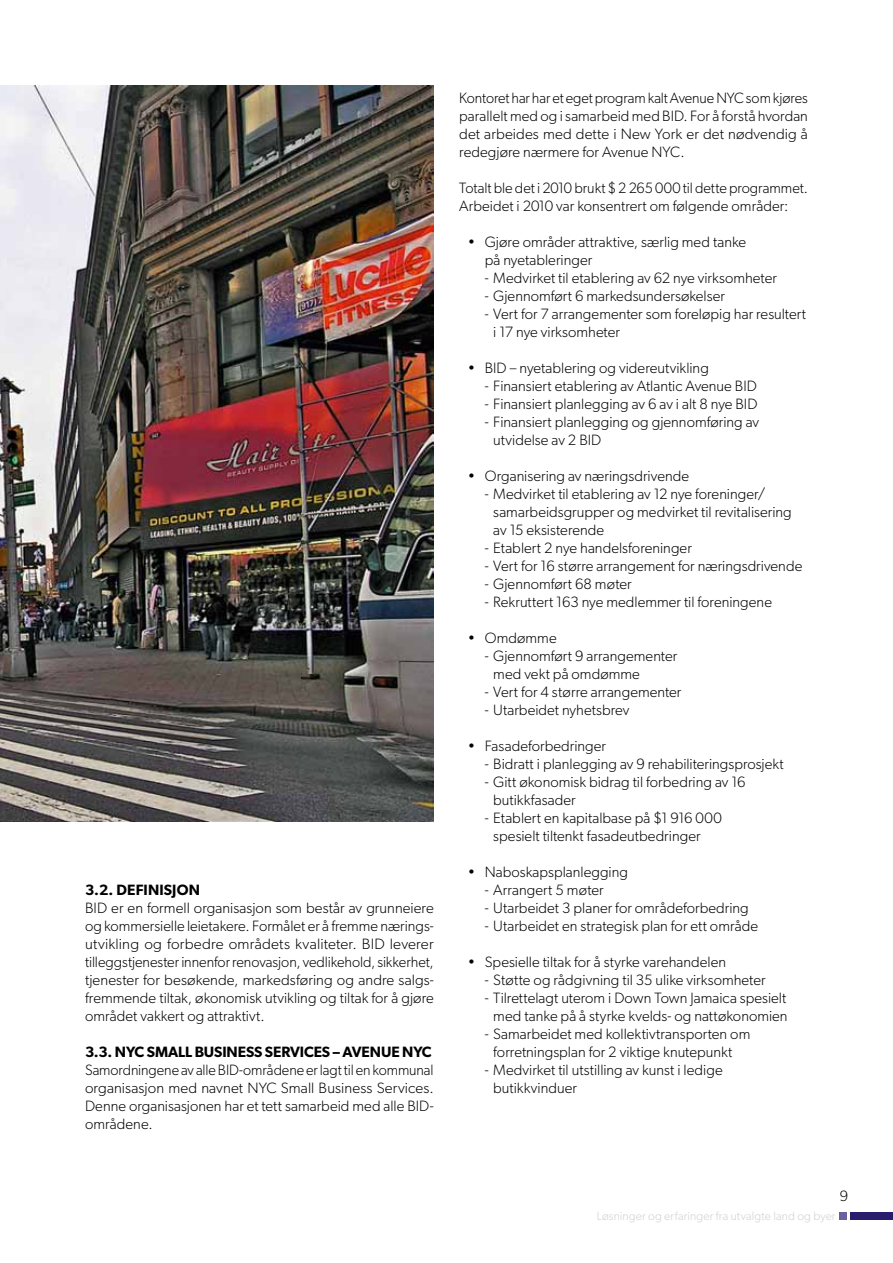
<style>
.page{position:relative;width:893px;height:1263px;background:#fff}
.page>*{position:absolute;margin:0;border:0;box-sizing:border-box;transform-origin:0 0}
.t1{font:300 15px/18px "Gibson";letter-spacing:.005em;color:#000}
.t2{font:600 15px "Gibson";letter-spacing:-.01em;color:#000}
.t3{font:300 12px "Gibson";letter-spacing:.015em;color:#cfd0d0}
</style>
<div class="page">
<img style="left:0;top:85px;width:434px;height:736px">
<div style="left:850px;top:1212px;width:43px;height:7px;background:#291e6d"></div>
<div style="left:840px;top:1212px;width:7px;height:7px;background:#6c5f9b"></div>
<p class="t2" style="left:85px;top:881px;width:67px">3.2. DEFINIS</p>
<p class="t2" style="left:172px;top:881px;width:17px">JON</p>
<p class="t1" style="left:85px;top:899px;width:350px;text-align:justify">BID er en formell organisasjon som består av grunneiere og kommersielle leietakere. Formålet er å fremme nærings&shy;utvikling og forbedre områdets kvaliteter. BID leverer tilleggstjenester innenfor renovasjon, vedlikehold, sikkerhet, tjenester for besøkende, markedsføring og andre salgs&shy;fremmende tiltak, økonomisk utvikling og tiltak for å gjøre området vakkert og attraktivt.</p>
<p class="t2" style="left:85px;top:1043px;width:129px">3.3. NYC SMALL BUSINESS</p>
<p class="t2" style="left:265px;top:1043px;width:10px">SERVICES</p>
<p class="t2" style="left:333px;top:1043px;width:30px">– AVENUE</p>
<p class="t2" style="left:402px;top:1043px;width:30px">NYC</p>
<p class="t1" style="left:85px;top:1061px;width:350px;text-align:justify">Samordningene av alle BID-områdene er lagt til en kommunal organisasjon med navnet NYC Small Business Services.<br>Denne organisasjonen har et tett samarbeid med alle BID&shy;områdene.</p>
<p class="t1" style="left:459px;top:89px;width:350px;text-align:justify">Kontoret har har et eget program kalt Avenue NYC som kjøres parallelt med og i samarbeid med BID. For å forstå hvordan det arbeides med dette i New York er det nødvendig å redegjøre nærmere for Avenue NYC.</p>
<p class="t1" style="left:459px;top:179px;width:350px">Totalt ble det i 2010 brukt $ 2 265 000 til dette programmet.<br>Arbeidet i 2010 var konsentrert om følgende områder:</p>
<p class="t1" style="left:485px;top:233px;width:263px;text-indent:-17px">• Gjøre områder attraktive, særlig med tanke på nyetableringer</p>
<p class="t1" style="left:485px;top:269px;width:294px">- Medvirket til etablering av 62 nye virksomheter</p>
<p class="t1" style="left:485px;top:287px;width:242px">- Gjennomført 6 markedsundersøkelser</p>
<p class="t1" style="left:493px;top:305px;width:314px;text-indent:-9px">- Vert for 7 arrangementer som foreløpig har resultert i 17 nye virksomheter</p>
<p class="t1" style="left:468px;top:359px;width:243px">• BID – nyetablering og videreutvikling</p>
<p class="t1" style="left:485px;top:377px;width:274px">- Finansiert etablering av Atlantic Avenue BID</p>
<p class="t1" style="left:485px;top:395px;width:274px">- Finansiert planlegging av 6 av i alt 8 nye BID</p>
<p class="t1" style="left:493px;top:413px;width:267px;text-indent:-9px">- Finansiert planlegging og gjennomføring av utvidelse av 2 BID</p>
<p class="t1" style="left:468px;top:467px;width:223px">• Organisering av næringsdrivende</p>
<p class="t1" style="left:493px;top:485px;width:300px;text-indent:-9px">- Medvirket til etablering av 12 nye foreninger/ samarbeidsgrupper og medvirket til revitalisering av 15 eksisterende</p>
<p class="t1" style="left:485px;top:539px;width:209px">- Etablert 2 nye handelsforeninger</p>
<p class="t1" style="left:485px;top:557px;width:319px">- Vert for 16 større arrangement for næringsdrivende</p>
<p class="t1" style="left:485px;top:575px;width:148px">- Gjennomført 68 møter</p>
<p class="t1" style="left:485px;top:593px;width:289px">- Rekruttert 163 nye medlemmer til foreningene</p>
<p class="t1" style="left:468px;top:629px;width:90px">• Omdømme</p>
<p class="t1" style="left:493px;top:647px;width:185px;text-indent:-9px">- Gjennomført 9 arrangementer med vekt på omdømme</p>
<p class="t1" style="left:485px;top:683px;width:198px">- Vert for 4 større arrangementer</p>
<p class="t1" style="left:485px;top:701px;width:146px">- Utarbeidet nyhetsbrev</p>
<p class="t1" style="left:468px;top:737px;width:140px">• Fasadeforbedringer</p>
<p class="t1" style="left:485px;top:755px;width:300px">- Bidratt i planlegging av 9 rehabiliteringsprosjekt</p>
<p class="t1" style="left:493px;top:773px;width:254px;text-indent:-9px">- Gitt økonomisk bidrag til forbedring av 16 butikkfasader</p>
<p class="t1" style="left:493px;top:809px;width:230px;text-indent:-9px">- Etablert en kapitalbase på $1 916 000 spesielt tiltenkt fasadeutbedringer</p>
<p class="t1" style="left:468px;top:863px;width:162px">• Naboskapsplanlegging</p>
<p class="t1" style="left:485px;top:881px;width:120px">- Arrangert 5 møter</p>
<p class="t1" style="left:485px;top:899px;width:266px">- Utarbeidet 3 planer for områdeforbedring</p>
<p class="t1" style="left:485px;top:917px;width:275px">- Utarbeidet en strategisk plan for ett område</p>
<p class="t1" style="left:468px;top:953px;width:260px">• Spesielle tiltak for å styrke varehandelen</p>
<p class="t1" style="left:485px;top:971px;width:282px">- Støtte og rådgivning til 35 ulike virksomheter</p>
<p class="t1" style="left:485px;top:989px;width:304px;text-align:center">- Tilrettelagt uterom i Down Town Jamaica spesielt med tanke på å styrke kvelds- og nattøkonomien</p>
<p class="t1" style="left:493px;top:1025px;width:259px;text-indent:-9px">- Samarbeidet med kollektivtransporten om forretningsplan for 2 viktige knutepunkt</p>
<p class="t1" style="left:493px;top:1061px;width:231px;text-indent:-9px">- Medvirket til utstilling av kunst i ledige butikkvinduer</p>
<p class="t1" style="left:840px;top:1187px;width:10px">9</p>
<p class="t3" style="left:597px;top:1209px;width:240px">Løsninger og erfaringer fra utvalgte land og byer</p>
</div>
